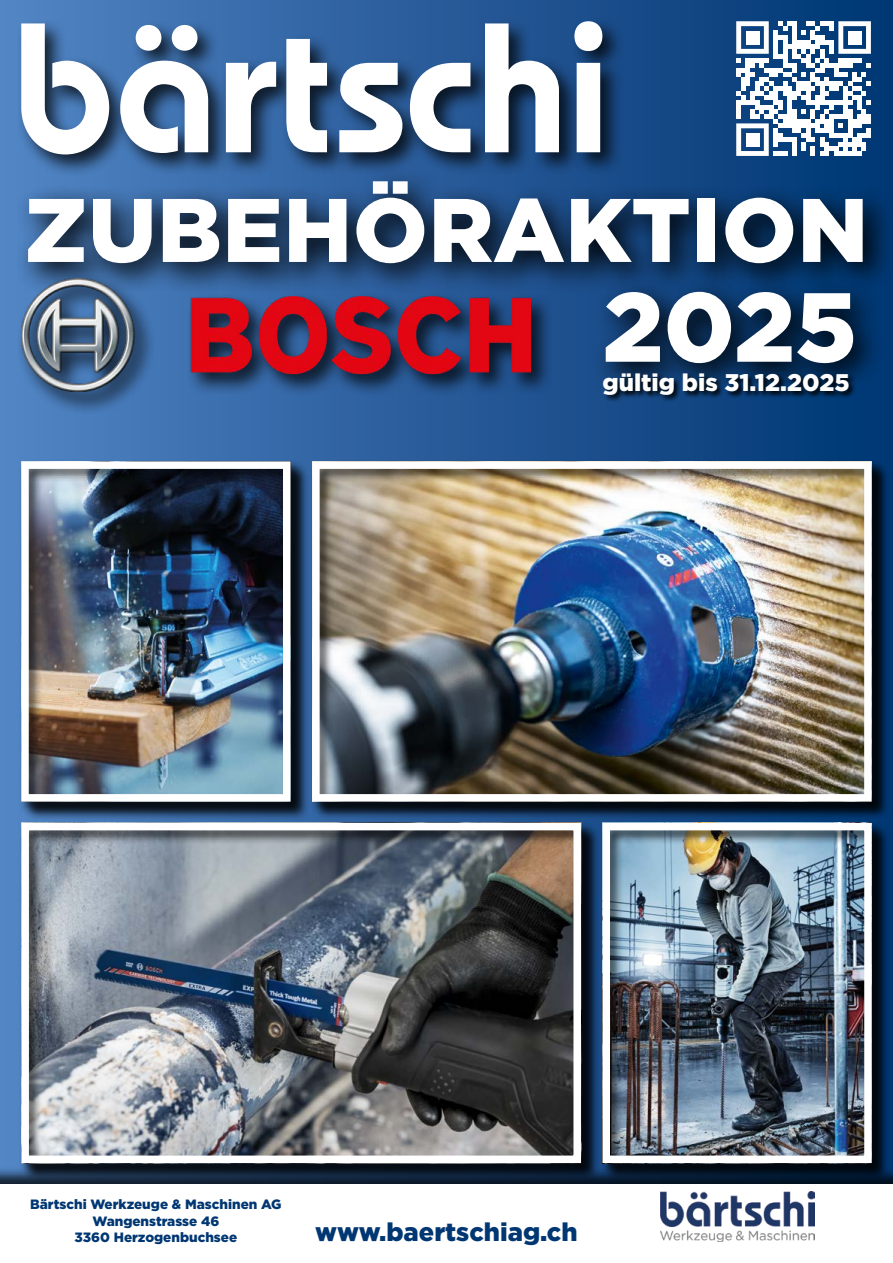
<style>
.page{position:relative;width:893px;height:1263px;background:#fff}
.page>*{position:absolute;margin:0;border:0;box-sizing:border-box;transform-origin:0 0}
.t1{font:900 97.95px "Gotham";color:#fff}
.t2{font:900 90px "Gotham";letter-spacing:.01em;color:#fff}
.t3{font:900 25.5px "Gotham";color:#003772}
.t4{font:900 24px "Gotham";color:#fff}
.t5{font:900 13.5px/16.2px "Gotham";color:#003772;text-align:center}
</style>
<div class="page">
<div style="left:0;top:0;width:893px;height:1263px;background:linear-gradient(to right,#5183c3,#003470)"></div>
<div style="left:0;top:1167px;width:893px;height:96px;background:#000;opacity:.75"></div>
<div style="left:0;top:1184px;width:893px;height:79px;background:#fff"></div>
<img style="left:660px;top:1191px;width:154px;height:51px">
<div style="left:14px;top:167px;width:879px;height:128px;background:#000;opacity:.95"></div>
<div style="left:16px;top:274px;width:537px;height:141px;background:#000;opacity:.75"></div>
<img style="left:21px;top:278px;width:509px;height:114px">
<div style="left:16px;top:16px;width:609px;height:161px;background:#000;opacity:.75"></div>
<svg style="left:21px;top:23px;width:88px;height:131px"></svg>
<svg style="left:120px;top:25px;width:88px;height:128px"></svg>
<svg style="left:226px;top:62px;width:50px;height:90px"></svg>
<svg style="left:286px;top:39px;width:41px;height:113px"></svg>
<svg style="left:339px;top:63px;width:63px;height:89px"></svg>
<svg style="left:410px;top:63px;width:60px;height:89px"></svg>
<svg style="left:485px;top:23px;width:74px;height:129px"></svg>
<svg style="left:574px;top:21px;width:28px;height:131px"></svg>
<svg style="left:736px;top:21px;width:135px;height:135px"></svg>
<div style="left:745px;top:31px;width:14px;height:13px;background:#fff"></div>
<div style="left:848px;top:31px;width:14px;height:13px;background:#fff"></div>
<div style="left:745px;top:133px;width:14px;height:14px;background:#fff"></div>
<div style="left:592px;top:278px;width:293px;height:117px;background:#000;opacity:.95"></div>
<div style="left:602px;top:372px;width:254px;height:30px;background:#000;opacity:.95"></div>
<div style="left:24px;top:464px;width:286px;height:357px;background:#000;opacity:.75"></div>
<div style="left:19px;top:459px;width:286px;height:357px;background:#000;opacity:.75"></div>
<div style="left:21px;top:461px;width:269px;height:340px;border:8px solid #fff"></div>
<div style="left:605px;top:825px;width:285px;height:356px;background:#000;opacity:.75"></div>
<div style="left:600px;top:820px;width:286px;height:358px;background:#000;opacity:.75"></div>
<div style="left:602px;top:823px;width:270px;height:340px;border:8px solid #fff"></div>
<div style="left:310px;top:459px;width:576px;height:357px;background:#000;opacity:.75"></div>
<div style="left:312px;top:461px;width:560px;height:340px;border:8px solid #fff"></div>
<div style="left:19px;top:820px;width:577px;height:358px;background:#000;opacity:.75"></div>
<div style="left:21px;top:823px;width:560px;height:340px;border:8px solid #fff"></div>
<h2 class="t2" style="left:24px;top:168px;width:845px">ZUBEHÖRAKTION</h2>
<h1 class="t1" style="left:602px;top:260px;width:256px">2025</h1>
<h3 class="t4" style="left:602px;top:366px;width:249px">gültig bis 31.12.2025</h3>
<p class="t5" style="left:30px;top:1196px;width:253px">Bärtschi Werkzeuge &amp; Maschinen AG<br>Wangenstrasse 46<br>3360 Herzogenbuchsee</p>
<h3 class="t3" style="left:315px;top:1214px;width:264px">www.baertschiag.ch</h3>
</div>
